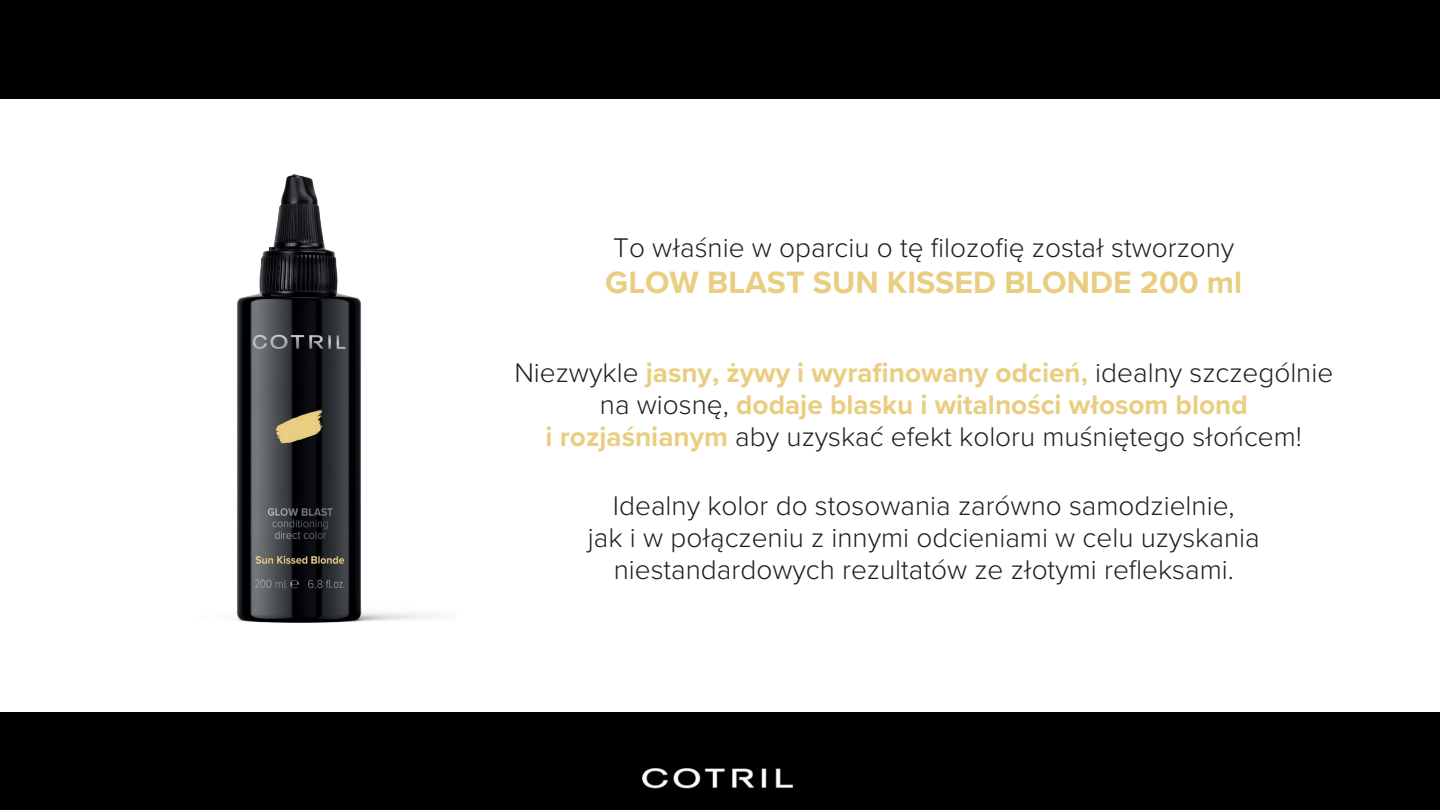
<style>
.page{position:relative;width:1440px;height:810px;background:#fff}
.page>*{position:absolute;margin:0;border:0;box-sizing:border-box;transform-origin:0 0}
.t1{font:700 32px "Proxima Nova";color:#e9ce81}
.t2{font:300 28px/32px "Proxima Nova";color:#231f20;text-align:center}
.t3{font:700 28px/32px "Proxima Nova";color:#e9ce81;text-align:center}
.s1{font-weight:300;color:#231f20}
</style>
<div class="page">
<div style="left:0;top:0;width:1440px;height:98px;background:#000001"></div>
<div style="left:0;top:713px;width:1440px;height:97px;background:#000001"></div>
<img style="left:642px;top:768px;width:152px;height:21px">
<img style="left:236px;top:174px;width:201px;height:449px">
<p class="t2" style="left:613px;top:231px;width:623px">To właśnie w oparciu o tę filozofię został stworzony</p>
<p class="t1" style="left:605px;top:259px;width:639px">GLOW BLAST SUN KISSED BLONDE 200 ml</p>
<p class="t3" style="left:514px;top:356px;width:820px"><span class="s1">Niezwykle</span> jasny, żywy i wyrafinowany odcień, <span class="s1">idealny szczególnie na wiosnę,</span> dodaje blasku i witalności włosom blond<br>i rozjaśnianym <span class="s1">aby uzyskać efekt koloru muśniętego słońcem!</span></p>
<p class="t2" style="left:588px;top:488px;width:673px">Idealny kolor do stosowania zarówno samodzielnie,<br>jak i w połączeniu z innymi odcieniami w celu uzyskania niestandardowych rezultatów ze złotymi refleksami.</p>
</div>
